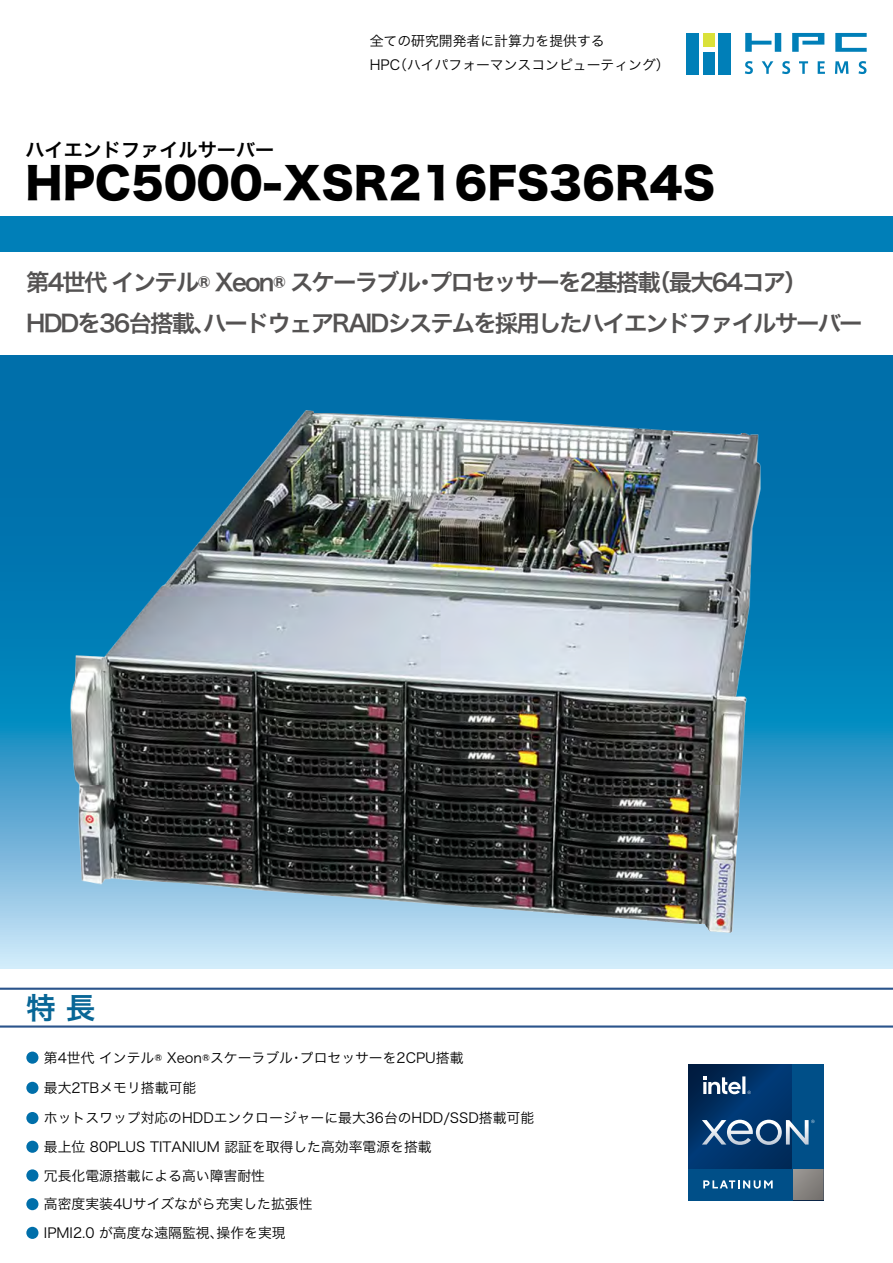
<style>
.page{position:relative;width:893px;height:1263px;background:#fff}
.page>*{position:absolute;margin:0;border:0;box-sizing:border-box;transform-origin:0 0}
.t1{font:42.45px "Hira Kaku Std W8";color:#000}
.t2{font:29.7px "Hira Kaku Pro W6";color:#086696}
.t3{font:23.4px/41px "Hira Kaku Pro W6";letter-spacing:-.08em;color:#545252}
.t4{font:19.2px "Hira Kaku Pro W6";color:#000}
.t5{font:13.8px/24.5px "Hira Kaku Pro W3";color:#000}
.s1{color:#fff}
</style>
<div class="page">
<svg style="left:0;top:355px;width:893px;height:613px;background:#3794c3"></svg>
<div style="left:687px;top:33px;width:12px;height:41px;background:#007fb8"></div>
<div style="left:703px;top:33px;width:11px;height:14px;background:#dae139"></div>
<div style="left:703px;top:52px;width:11px;height:22px;background:#007fb8"></div>
<div style="left:718px;top:33px;width:13px;height:41px;background:#007fb8"></div>
<svg style="left:835px;top:33px;width:32px;height:19px"></svg>
<svg style="left:792px;top:33px;width:32px;height:19px"></svg>
<svg style="left:745px;top:33px;width:36px;height:19px"></svg>
<svg style="left:745px;top:61px;width:8px;height:13px"></svg>
<svg style="left:762px;top:61px;width:11px;height:13px"></svg>
<svg style="left:782px;top:61px;width:8px;height:13px"></svg>
<svg style="left:799px;top:61px;width:9px;height:13px"></svg>
<svg style="left:818px;top:61px;width:7px;height:13px"></svg>
<svg style="left:835px;top:61px;width:13px;height:13px"></svg>
<svg style="left:858px;top:61px;width:8px;height:13px"></svg>
<div style="left:0;top:216px;width:893px;height:36px;background:#007fb8"></div>
<hr style="left:0;top:988px;width:893px;height:2px;background:#2a548b">
<hr style="left:0;top:1025px;width:893px;height:2px;background:#2a548b">
<img style="left:64px;top:408px;width:706px;height:529px">
<svg style="left:688px;top:1064px;width:104px;height:105px;background:#003065"></svg>
<svg style="left:792px;top:1169px;width:32px;height:31px"></svg>
<div style="left:792px;top:1064px;width:32px;height:105px;background:#004f88"></div>
<div style="left:688px;top:1169px;width:104px;height:31px;background:#004f88"></div>
<svg style="left:702px;top:1120px;width:112px;height:25px"></svg>
<svg style="left:703px;top:1076px;width:48px;height:18px"></svg>
<svg style="left:703px;top:1180px;width:70px;height:8px"></svg>
<p class="t5" style="left:393px;top:28px;width:278px;text-indent:-23px">全ての研究開発者に計算力を提供する<br>（ハイパフォーマンスコンピューティング(</p>
<p class="t5" style="left:370px;top:52px;width:32px">HPC</p>
<h3 class="t4" style="left:26px;top:132px;width:250px">ハイエンドファイルサーバー</h3>
<h1 class="t1" style="left:26px;top:160px;width:691px">HPC5000-XSR216FS36R4S</h1>
<h3 class="t3" style="left:26px;top:261px;width:636px">第4世代インテル® Xeon® スケーラブルプロセッサーを2基搭載</h3>
<h3 class="t3" style="left:647px;top:261px;width:162px">（最大64コア(</h3>
<h3 class="t3" style="left:26px;top:261px;width:838px;text-indent:387px">・<br>HDDを36台搭載ハードウェアRAIDシステムを採用したハイエンドファイルサーバー</h3>
<h3 class="t3" style="left:193px;top:302px;width:25px">、</h3>
<h2 class="t2" style="left:26px;top:981px;width:71px">特長</h2>
<p class="t5" style="left:26px;top:1044px;width:269px"><span class="s1">●</span> 第4世代インテル® Xeon®スケーラブル</p>
<p class="t5" style="left:26px;top:1075px;width:172px"><span class="s1">●</span> 最大2TBメモリ搭載可能</p>
<p class="t5" style="left:26px;top:1105px;width:510px"><span class="s1">●</span> ホットスワップ対応のHDDエンクロージャーに最大36台のHDD/SSD搭載可能</p>
<p class="t5" style="left:26px;top:1133px;width:408px"><span class="s1">●</span> 最上位 80PLUS TITANIUM 認証を取得した高効率電源を搭載</p>
<p class="t5" style="left:26px;top:1162px;width:241px"><span class="s1">●</span> 冗長化電源搭載による高い障害耐性</p>
<p class="t5" style="left:217px;top:1189px;width:97px;line-height:28.7px;text-indent:-191px"><span class="s1">●</span> 高密度実装4Uサイズながら充実した拡張性操作を実現</p>
<p class="t5" style="left:300px;top:1044px;width:165px">プロセッサーを2CPU搭載</p>
<p class="t5" style="left:289px;top:1044px;width:15px">・</p>
<p class="t5" style="left:26px;top:1220px;width:199px"><span class="s1">●</span> IPMI2.0 が高度な遠隔監視、</p>
</div>
